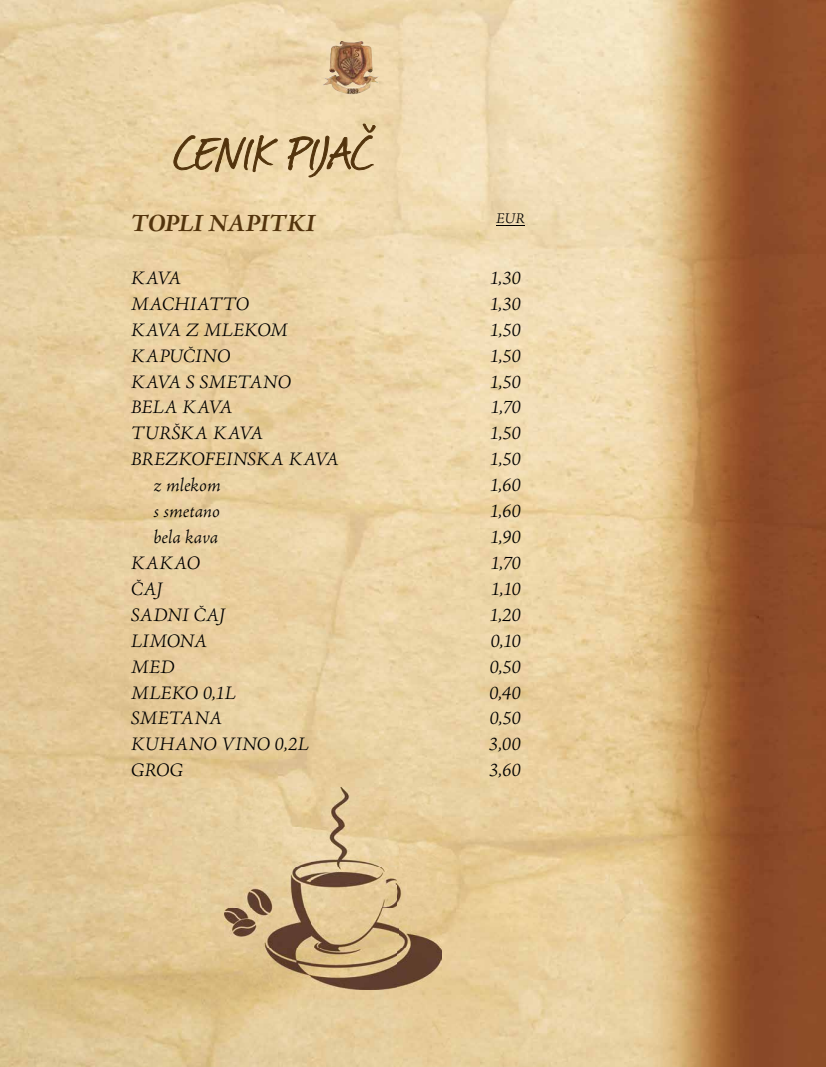
<style>
.page{position:relative;width:826px;height:1067px;background:#fff}
.page>*{position:absolute;margin:0;border:0;box-sizing:border-box;transform-origin:0 0}
.t1{font:53.75px "Journal";letter-spacing:-.015em;color:#53340d}
.t2{font:italic 700 25px "Adobe Jenson Pro";letter-spacing:-.015em;color:#53340d}
.t3{font:italic 300 19.38px "Adobe Jenson Pro";letter-spacing:-.01em;color:#000}
.t4{font:italic 300 19.38px "Adobe Jenson Pro";letter-spacing:.01em;color:#000}
.t5{font:italic 300 15px "Adobe Jenson Pro";color:#000}
</style>
<div class="page">
<img style="left:0;top:0;width:826px;height:1067px">
<img style="left:322px;top:41px;width:57px;height:53px">
<svg style="left:496px;top:225px;width:29px;height:1px"></svg>
<svg style="left:173px;top:135px;width:105px;height:37px"></svg>
<svg style="left:288px;top:124px;width:88px;height:54px"></svg>
<img style="left:224px;top:787px;width:217px;height:202px">
<h1 class="t1" style="left:173px;top:117px;width:202px">CENIK PIJAC</h1>
<p class="t2" style="left:131px;top:208px;width:186px">TOPLI NAPITKI</p>
<p class="t5" style="left:496px;top:210px;width:30px">EUR</p>
<p class="t3" style="left:131px;top:267px;width:52px">KAVA</p>
<p class="t3" style="left:489px;top:267px;width:33px">1,30</p>
<p class="t3" style="left:131px;top:293px;width:120px">MACHIATTO</p>
<p class="t3" style="left:489px;top:293px;width:33px">1,30</p>
<p class="t3" style="left:131px;top:319px;width:159px">KAVA Z MLEKOM</p>
<p class="t3" style="left:490px;top:319px;width:32px">1,50</p>
<p class="t3" style="left:131px;top:344px;width:101px">KAPUČINO</p>
<p class="t3" style="left:490px;top:344px;width:32px">1,50</p>
<p class="t3" style="left:131px;top:370px;width:162px">KAVA S SMETANO</p>
<p class="t3" style="left:490px;top:370px;width:32px">1,50</p>
<p class="t3" style="left:131px;top:396px;width:103px">BELA KAVA</p>
<p class="t3" style="left:490px;top:396px;width:32px">1,70</p>
<p class="t4" style="left:131px;top:422px;width:134px">TURŠKA KAVA</p>
<p class="t3" style="left:490px;top:422px;width:32px">1,50</p>
<p class="t3" style="left:131px;top:448px;width:210px">BREZKOFEINSKA KAVA</p>
<p class="t3" style="left:490px;top:448px;width:32px">1,50</p>
<p class="t3" style="left:153px;top:474px;width:69px">z mlekom</p>
<p class="t3" style="left:489px;top:474px;width:33px">1,60</p>
<p class="t3" style="left:153px;top:500px;width:68px">s smetano</p>
<p class="t3" style="left:489px;top:500px;width:33px">1,60</p>
<p class="t3" style="left:153px;top:526px;width:66px">bela kava</p>
<p class="t3" style="left:490px;top:526px;width:32px">1,90</p>
<p class="t3" style="left:131px;top:552px;width:71px">KAKAO</p>
<p class="t3" style="left:490px;top:552px;width:32px">1,70</p>
<p class="t3" style="left:131px;top:578px;width:33px">ČAJ</p>
<p class="t3" style="left:491px;top:578px;width:31px">1,10</p>
<p class="t3" style="left:131px;top:603px;width:96px">SADNI ČAJ</p>
<p class="t3" style="left:489px;top:603px;width:33px">1,20</p>
<p class="t3" style="left:131px;top:629px;width:78px">LIMONA</p>
<p class="t3" style="left:490px;top:629px;width:32px">0,10</p>
<p class="t3" style="left:131px;top:655px;width:45px">MED</p>
<p class="t3" style="left:489px;top:655px;width:33px">0,50</p>
<p class="t3" style="left:131px;top:681px;width:107px">MLEKO 0,1L</p>
<p class="t3" style="left:489px;top:681px;width:33px">0,40</p>
<p class="t3" style="left:131px;top:707px;width:93px">SMETANA</p>
<p class="t3" style="left:489px;top:707px;width:33px">0,50</p>
<p class="t3" style="left:131px;top:733px;width:179px">KUHANO VINO 0,2L</p>
<p class="t3" style="left:489px;top:733px;width:33px">3,00</p>
<p class="t3" style="left:131px;top:759px;width:54px">GROG</p>
<p class="t3" style="left:489px;top:759px;width:33px">3,60</p>
</div>
